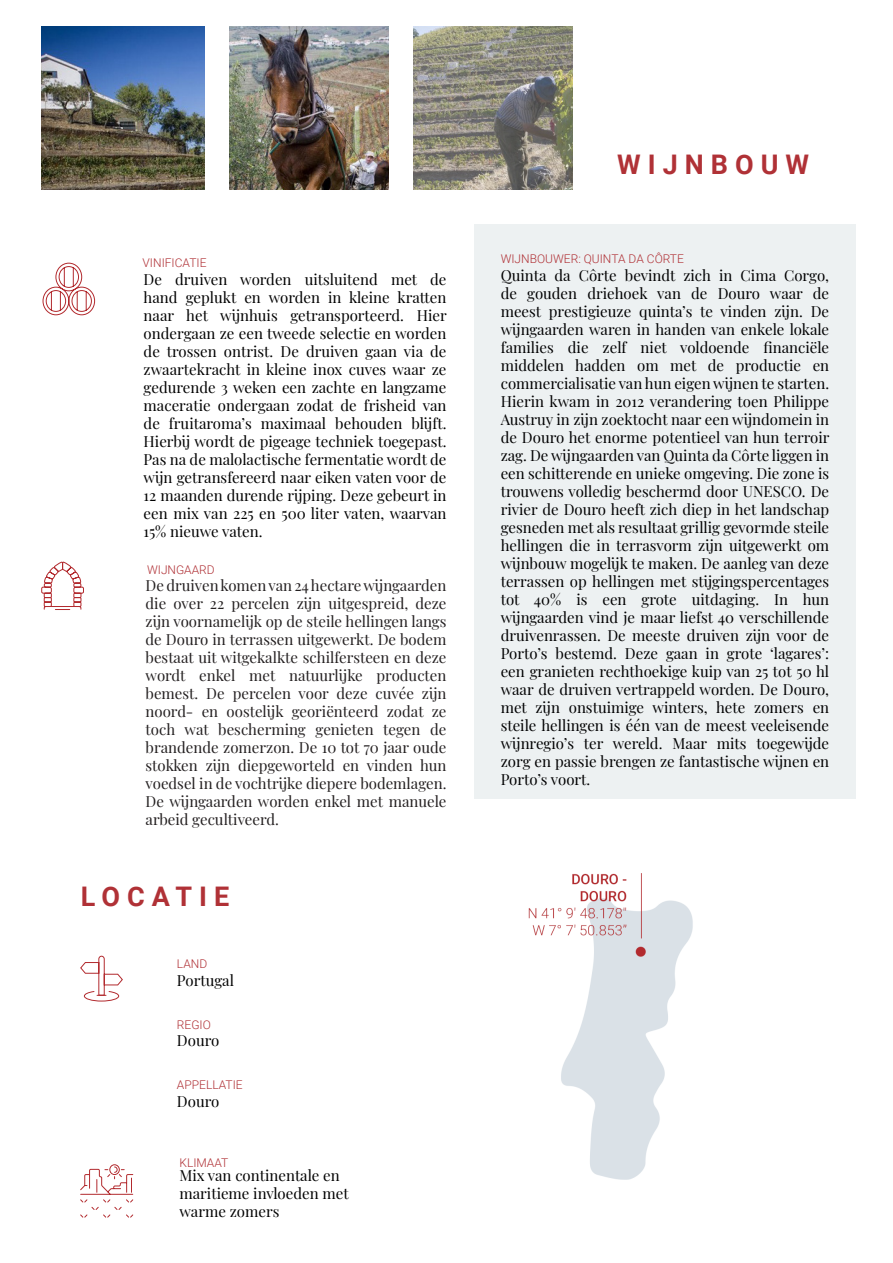
<style>
.page{position:relative;width:893px;height:1263px;background:#fff}
.page>*{position:absolute;margin:0;border:0;box-sizing:border-box;transform-origin:0 0}
.t1{font:700 27px "Roboto";letter-spacing:.26em;color:#b03136}
.t2{font:15px/18px "Playfair Display";color:#000001;text-align:justify}
.t3{font:15px/18px "Playfair Display";color:#231f20;text-align:justify}
.t4{font:300 12px "Roboto";color:#b03136}
</style>
<div class="page">
<svg style="left:80px;top:955px;width:43px;height:47px"></svg>
<img style="left:528px;top:873px;width:165px;height:307px">
<svg style="left:80px;top:1164px;width:54px;height:54px"></svg>
<div style="left:475px;top:224px;width:381px;height:575px;background:#edf1f2"></div>
<svg style="left:42px;top:262px;width:53px;height:54px"></svg>
<svg style="left:41px;top:561px;width:43px;height:49px"></svg>
<img style="left:41px;top:26px;width:163px;height:163px">
<img style="left:229px;top:26px;width:159px;height:163px">
<img style="left:414px;top:26px;width:159px;height:163px">
<p class="t4" style="left:143px;top:254px;width:65px">VINIFICATIE</p>
<p class="t2" style="left:144px;top:269px;width:305px">De druiven worden uitsluitend met de hand geplukt en worden in kleine kratten naar het wijnhuis getransporteerd. Hier ondergaan ze een tweede selectie en worden de trossen ontrist. De druiven gaan via de zwaartekracht in kleine inox cuves waar ze gedurende 3 weken een zachte en langzame maceratie ondergaan zodat de frisheid van de fruitaroma’s maximaal behouden blijft.<br>Hierbij wordt de pigeage techniek toegepast.<br>Pas na de malolactische fermentatie wordt de wijn getransfereerd naar eiken vaten voor de 12 maanden durende rijping. Deze gebeurt in een mix van 225 en 500 liter vaten, waarvan 15% nieuwe vaten.</p>
<p class="t4" style="left:147px;top:561px;width:69px">WIJNGAARD</p>
<p class="t3" style="left:146px;top:575px;width:302px">De druiven komen van 24 hectare wijngaarden die over 22 percelen zijn uitgespreid, deze zijn voornamelijk op de steile hellingen langs de Douro in terrassen uitgewerkt. De bodem bestaat uit witgekalkte schilfersteen en deze wordt enkel met natuurlijke producten bemest. De percelen voor deze cuvée zijn noord- en oostelijk georiënteerd zodat ze toch wat bescherming genieten tegen de brandende zomerzon. De 10 tot 70 jaar oude stokken zijn diepgeworteld en vinden hun voedsel in de vochtrijke diepere bodemlagen.<br>De wijngaarden worden enkel met manuele arbeid gecultiveerd.</p>
<p class="t1" style="left:81px;top:877px;width:150px">LOCATIE</p>
<p class="t4" style="left:177px;top:956px;width:32px">LAND</p>
<p class="t2" style="left:177px;top:970px;width:59px">Portugal</p>
<p class="t4" style="left:177px;top:1016px;width:35px">REGIO</p>
<p class="t2" style="left:177px;top:1030px;width:44px">Douro</p>
<p class="t4" style="left:177px;top:1076px;width:67px">APPELLATIE</p>
<p class="t2" style="left:177px;top:1091px;width:44px">Douro</p>
<p class="t4" style="left:179px;top:1154px;width:50px">KLIMAAT</p>
<p class="t2" style="left:179px;top:1165px;width:171px;text-align:left">Mix van continentale en maritieme invloeden met warme zomers</p>
<p class="t1" style="left:617px;top:145px;width:194px">WIJNBOUW</p>
<p class="t4" style="left:501px;top:250px;width:185px">WIJNBOUWER: QUINTA DA CÔRTE</p>
<p class="t2" style="left:501px;top:265px;width:330px">Quinta da Côrte bevindt zich in Cima Corgo, de gouden driehoek van de Douro waar de meest prestigieuze quinta’s te vinden zijn. De wijngaarden waren in handen van enkele lokale families die zelf niet voldoende financiële middelen hadden om met de productie en commercialisatie van hun eigen wijnen te starten.<br>Hierin kwam in 2012 verandering toen Philippe Austruy in zijn zoektocht naar een wijndomein in de Douro het enorme potentieel van hun terroir zag. De wijngaarden van Quinta da Côrte liggen in een schitterende en unieke omgeving. Die zone is trouwens volledig beschermd door UNESCO. De rivier de Douro heeft zich diep in het landschap gesneden met als resultaat grillig gevormde steile hellingen die in terrasvorm zijn uitgewerkt om wijnbouw mogelijk te maken. De aanleg van deze terrassen op hellingen met stijgingspercentages tot 40% is een grote uitdaging. In hun wijngaarden vind je maar liefst 40 verschillende druivenrassen. De meeste druiven zijn voor de Porto’s bestemd. Deze gaan in grote ‘lagares’: een granieten rechthoekige kuip van 25 tot 50 hl waar de druiven vertrappeld worden. De Douro, met zijn onstuimige winters, hete zomers en steile hellingen is één van de meest veeleisende wijnregio’s ter wereld. Maar mits toegewijde zorg en passie brengen ze fantastische wijnen en Porto’s voort.</p>
</div>
